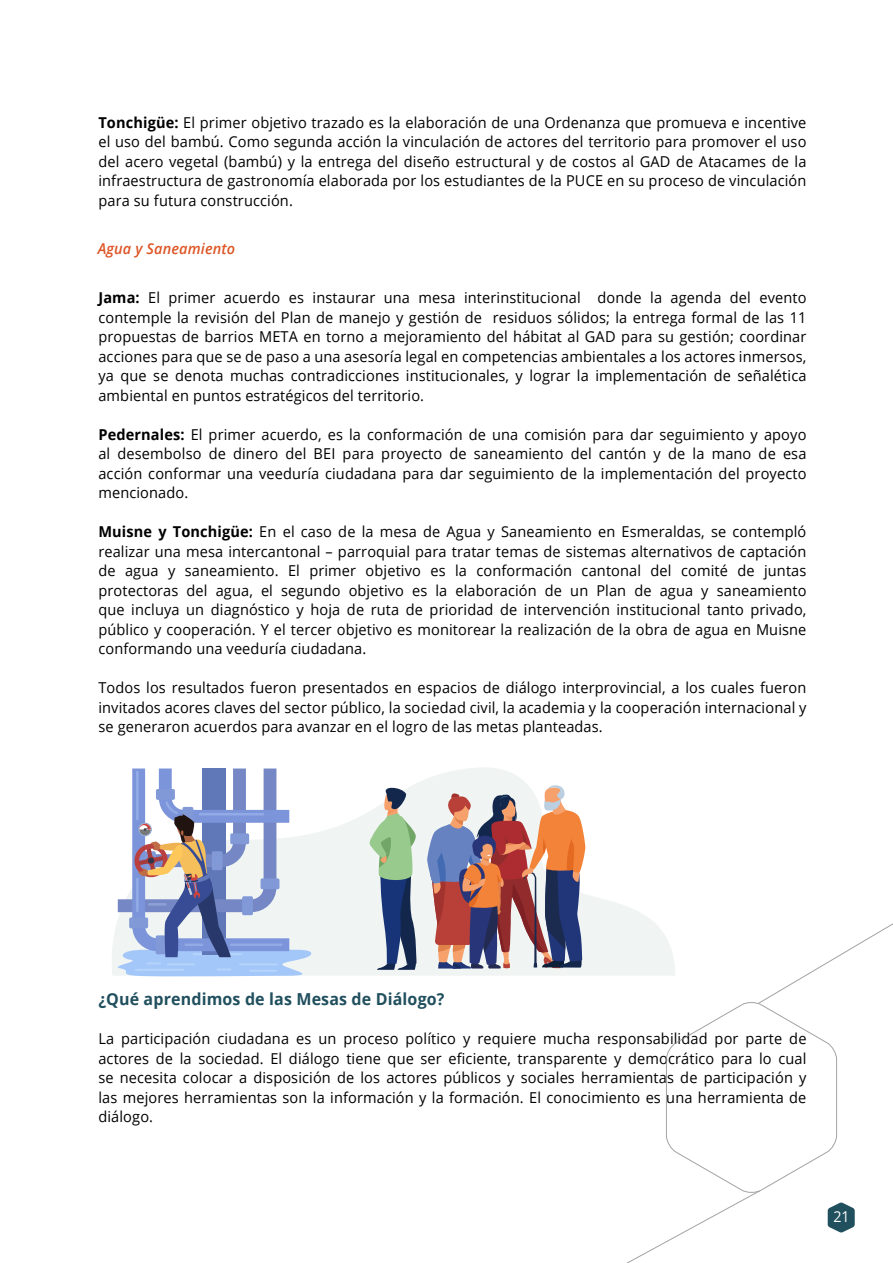
<style>
.page{position:relative;width:893px;height:1263px;background:#fff}
.page>*{position:absolute;margin:0;border:0;box-sizing:border-box;transform-origin:0 0}
.t1{font:700 16.5px "Open Sans";letter-spacing:.01em;color:#204f5e}
.t2{font:15px/19.5px "Open Sans";letter-spacing:.01em;color:#000;text-align:justify}
.t3{font:italic 600 15px "Open Sans";letter-spacing:.01em;color:#dd5626}
.t4{font:15px "Open Sans";color:#fff;scale:.95 1}
.s1{font-weight:700}
</style>
<div class="page">
<svg style="left:326px;top:767px;width:199px;height:209px;fill:#f0f5f3"></svg>
<svg style="left:369px;top:785px;width:48px;height:185px"></svg>
<svg style="left:112px;top:768px;width:214px;height:208px"></svg>
<svg style="left:425px;top:783px;width:467px;height:479px"></svg>
<p class="t2" style="left:98px;top:112px;width:710px"><span class="s1">Tonchigüe:</span> El primer objetivo trazado es la elaboración de una Ordenanza que promueva e incentive el uso del bambú. Como segunda acción la vinculación de actores del territorio para promover el uso del acero vegetal (bambú) y la entrega del diseño estructural y de costos al GAD de Atacames de la infraestructura de gastronomía elaborada por los estudiantes de la PUCE en su proceso de vinculación para su futura construcción.</p>
<p class="t3" style="left:98px;top:238px;width:139px">Agua y Saneamiento</p>
<p class="t2" style="left:98px;top:287px;width:710px"><span class="s1">Jama:</span> El primer acuerdo es instaurar una mesa interinstitucional donde la agenda del evento contemple la revisión del Plan de manejo y gestión de residuos sólidos; la entrega formal de las 11 propuestas de barrios META en torno a mejoramiento del hábitat al GAD para su gestión; coordinar acciones para que se de paso a una asesoría legal en competencias ambientales a los actores inmersos, ya que se denota muchas contradicciones institucionales, y lograr la implementación de señalética ambiental en puntos estratégicos del territorio.</p>
<p class="t2" style="left:98px;top:424px;width:710px"><span class="s1">Pedernales:</span> El primer acuerdo, es la conformación de una comisión para dar seguimiento y apoyo al desembolso de dinero del BEI para proyecto de saneamiento del cantón y de la mano de esa acción conformar una veeduría ciudadana para dar seguimiento de la implementación del proyecto mencionado.</p>
<p class="t2" style="left:98px;top:521px;width:710px"><span class="s1">Muisne y Tonchigüe:</span> En el caso de la mesa de Agua y Saneamiento en Esmeraldas, se contempló realizar una mesa intercantonal – parroquial para tratar temas de sistemas alternativos de captación de agua y saneamiento. El primer objetivo es la conformación cantonal del comité de juntas protectoras del agua, el segundo objetivo es la elaboración de un Plan de agua y saneamiento que incluya un diagnóstico y hoja de ruta de prioridad de intervención institucional tanto privado, público y cooperación. Y el tercer objetivo es monitorear la realización de la obra de agua en Muisne conformando una veeduría ciudadana.</p>
<p class="t2" style="left:98px;top:677px;width:710px">Todos los resultados fueron presentados en espacios de diálogo interprovincial, a los cuales fueron invitados acores claves del sector público, la sociedad civil, la academia y la cooperación internacional y se generaron acuerdos para avanzar en el logro de las metas planteadas.</p>
<p class="t1" style="left:98px;top:987px;width:348px">¿Qué aprendimos de las Mesas de Diálogo?</p>
<p class="t2" style="left:98px;top:1028px;width:710px">La participación ciudadana es un proceso político y requiere mucha responsabilidad por parte de actores de la sociedad. El diálogo tiene que ser eficiente, transparente y democrático para lo cual se necesita colocar a disposición de los actores públicos y sociales herramientas de participación y las mejores herramientas son la información y la formación. El conocimiento es una herramienta de diálogo.</p>
<p class="t4" style="left:833px;top:1206px;width:18px">21</p>
</div>
